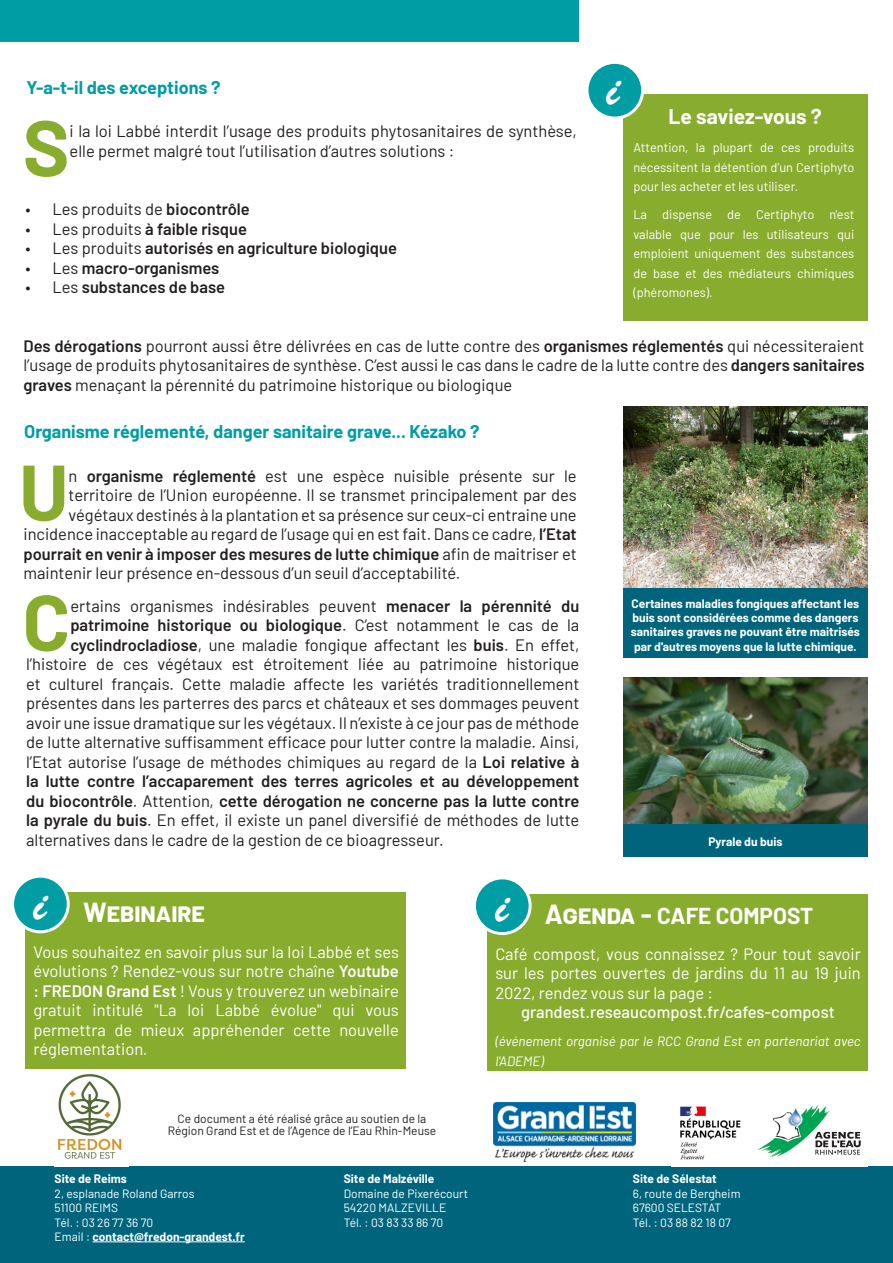
<style>
.page{position:relative;width:893px;height:1263px;background:#fff}
.page>*{position:absolute;margin:0;border:0;box-sizing:border-box;transform-origin:0 0}
.t1{font:700 78.75px "Barlow";color:#88ac2e}
.t2{font:48px "Brush Script Std";color:#fff}
.t3{font:700 27px "Barlow";color:#fff}
.t4{font:700 22.5px "Barlow";color:#fff}
.t5{font:700 21px "Barlow";color:#fff}
.t6{font:700 18px "Barlow";color:#009da5}
.t7{font:16.5px/19.5px "Barlow";color:#231f20}
.t8{font:600 16.5px "Barlow";color:#231f20}
.t9{font:16.5px/19.5px "Barlow";color:#fff;text-align:justify}
.t10{font:500 16.5px "Barlow";color:#fff}
.t11{font:italic 13.5px/19.5px "Barlow";color:#fff}
.t12{font:12.75px/19.5px "Barlow";color:#fff;text-align:justify}
.t13{font:700 12px/14.4px "Barlow";color:#fff}
.t14{font:12px "Barlow";color:#fff}
.t15{font:12px/12px "Barlow";color:#231f20;text-align:center}
.s1{font-weight:600}
.s2{font-weight:400}
.s3{font-size:27px}
</style>
<div class="page">
<div style="left:0;top:0;width:578px;height:42px;background:#009da5"></div>
<div style="left:0;top:1167px;width:893px;height:96px;background:#00657c"></div>
<img style="left:493px;top:1102px;width:144px;height:59px">
<img style="left:58px;top:1074px;width:64px;height:85px">
<hr style="left:93px;top:1241px;width:152px;height:1px;background:#fff">
<img style="left:680px;top:1105px;width:181px;height:55px">
<div style="left:623px;top:94px;width:244px;height:227px;background:#88ac2e"></div>
<div style="left:587px;top:62px;width:56px;height:56px;background:#009da5;border-radius:50%"></div>
<div style="left:585px;top:61px;width:59px;height:59px;border:3px solid #fff;border-radius:50%"></div>
<img style="left:623px;top:406px;width:245px;height:182px">
<div style="left:623px;top:588px;width:245px;height:70px;background:#00657c"></div>
<img style="left:623px;top:677px;width:245px;height:147px">
<div style="left:623px;top:824px;width:245px;height:33px;background:#00657c"></div>
<div style="left:25px;top:892px;width:381px;height:177px;background:#88ac2e"></div>
<div style="left:13px;top:876px;width:55px;height:56px;background:#009da5;border-radius:50%"></div>
<div style="left:11px;top:875px;width:59px;height:58px;border:3px solid #fff;border-radius:50%"></div>
<div style="left:487px;top:894px;width:380px;height:177px;background:#88ac2e"></div>
<div style="left:474px;top:878px;width:56px;height:55px;background:#009da5;border-radius:50%"></div>
<div style="left:473px;top:876px;width:59px;height:59px;border:3px solid #fff;border-radius:50%"></div>
<p class="t6" style="left:26px;top:74px;width:196px">Y-a-t-il des exceptions ?</p>
<p class="t1" style="left:23px;top:90px;width:48px">S</p>
<p class="t7" style="left:70px;top:120px;width:509px">i la loi Labbé interdit l’usage des produits phytosanitaires de synthèse, elle permet malgré tout l’utilisation d’autres solutions :</p>
<p class="t7" style="left:26px;top:198px;width:226px">• Les produits de <span class="s1">biocontrôle</span></p>
<p class="t8" style="left:26px;top:217px;width:223px"><span class="s2">• Les produits</span> à faible risque</p>
<p class="t8" style="left:26px;top:236px;width:373px"><span class="s2">• Les produits</span> autorisés en agriculture biologique</p>
<p class="t8" style="left:26px;top:256px;width:195px"><span class="s2">• Les</span> macro-organismes</p>
<p class="t8" style="left:26px;top:275px;width:201px"><span class="s2">• Les</span> substances de base</p>
<p class="t2" style="left:607px;top:62px;width:15px">i</p>
<p class="t5" style="left:668px;top:101px;width:155px">Le saviez-vous ?</p>
<p class="t12" style="left:633px;top:137px;width:223px">Attention, la plupart de ces produits nécessitent la détention d’un Certiphyto pour les acheter et les utiliser.</p>
<p class="t12" style="left:633px;top:204px;width:223px">La dispense de Certiphyto n'est valable que pour les utilisateurs qui emploient uniquement des substances de base et des médiateurs chimiques (phéromones).</p>
<p class="t7" style="left:23px;top:335px;width:843px;text-align:justify"><span class="s1">Des dérogations</span> pourront aussi être délivrées en cas de lutte contre des <span class="s1">organismes réglementés</span> qui nécessiteraient l’usage de produits phytosanitaires de synthèse. C’est aussi le cas dans le cadre de la lutte contre des <span class="s1">dangers sanitaires graves</span> menaçant la pérennité du patrimoine historique ou biologique</p>
<p class="t6" style="left:24px;top:418px;width:457px">Organisme réglementé, danger sanitaire grave... Kézako ?</p>
<p class="t1" style="left:19px;top:434px;width:51px">U</p>
<p class="t7" style="left:69px;top:465px;width:510px">n <span class="s1">organisme réglementé</span> est une espèce nuisible présente sur le</p>
<p class="t7" style="left:69px;top:484px;width:510px">territoire de l’Union européenne. Il se transmet principalement par des</p>
<p class="t7" style="left:69px;top:504px;width:509px">végétaux destinés à la plantation et sa présence sur ceux-ci entraine une</p>
<p class="t7" style="left:23px;top:523px;width:555px">incidence inacceptable au regard de l’usage qui en est fait. Dans ce cadre, <span class="s1">l’Etat</span></p>
<p class="t8" style="left:23px;top:542px;width:555px">pourrait en venir à imposer des mesures de lutte chimique <span class="s2">afin de maitriser et</span></p>
<p class="t7" style="left:23px;top:562px;width:439px">maintenir leur présence en-dessous d’un seuil d’acceptabilité.</p>
<p class="t1" style="left:22px;top:564px;width:49px">C</p>
<p class="t7" style="left:70px;top:595px;width:510px">ertains organismes indésirables peuvent <span class="s1">menacer la pérennité du</span></p>
<p class="t8" style="left:70px;top:613px;width:510px">patrimoine historique ou biologique<span class="s2">. C’est notamment le cas de la</span></p>
<p class="t7" style="left:70px;top:634px;width:511px"><span class="s1">cyclindrocladiose</span>, une maladie fongique affectant les <span class="s1">buis</span>. En effet,</p>
<p class="t7" style="left:26px;top:653px;width:555px">l’histoire de ces végétaux est étroitement liée au patrimoine historique</p>
<p class="t7" style="left:26px;top:673px;width:555px">et culturel français. Cette maladie affecte les variétés traditionnellement</p>
<p class="t7" style="left:26px;top:692px;width:555px">présentes dans les parterres des parcs et châteaux et ses dommages peuvent</p>
<p class="t7" style="left:26px;top:712px;width:555px">avoir une issue dramatique sur les végétaux. Il n’existe à ce jour pas de méthode</p>
<p class="t7" style="left:26px;top:731px;width:555px">de lutte alternative suffisamment efficace pour lutter contre la maladie. Ainsi,</p>
<p class="t7" style="left:26px;top:751px;width:555px">l’Etat autorise l’usage de méthodes chimiques au regard de la <span class="s1">Loi relative à</span></p>
<p class="t8" style="left:26px;top:769px;width:555px">la lutte contre l’accaparement des terres agricoles et au développement</p>
<p class="t8" style="left:26px;top:789px;width:555px">du biocontrôle<span class="s2">. Attention,</span> cette dérogation ne concerne pas la lutte contre</p>
<p class="t7" style="left:26px;top:809px;width:555px"><span class="s1">la pyrale du buis</span>. En effet, il existe un panel diversifié de méthodes de lutte</p>
<p class="t7" style="left:26px;top:829px;width:419px">alternatives dans le cadre de la gestion de ce bioagresseur.</p>
<p class="t13" style="left:631px;top:595px;width:231px">Certaines maladies fongiques affectant les buis sont considérées comme des dangers sanitaires graves ne pouvant être maitrisés par d'autres moyens que la lutte chimique.</p>
<p class="t13" style="left:708px;top:834px;width:76px">Pyrale du buis</p>
<p class="t2" style="left:34px;top:877px;width:15px">i</p>
<p class="t3" style="left:83px;top:892px;width:123px">Webinaire</p>
<p class="t9" style="left:33px;top:941px;width:367px">Vous souhaitez en savoir plus sur la loi Labbé et ses évolutions ? Rendez-vous sur notre chaîne <span class="s1">Youtube : FREDON Grand Est</span> ! Vous y trouverez un webinaire gratuit intitulé "La loi Labbé évolue" qui vous permettra de mieux appréhender cette nouvelle réglementation.</p>
<p class="t15" style="left:168px;top:1111px;width:270px">Ce document a été réalisé grâce au soutien de la<br>Région Grand Est et de l’Agence de l’Eau Rhin-Meuse</p>
<p class="t13" style="left:344px;top:1171px;width:92px">Site de Malzéville</p>
<p class="t14" style="left:344px;top:1185px;width:126px">Domaine de Pixerécourt</p>
<p class="t14" style="left:344px;top:1199px;width:104px">54220 MALZEVILLE</p>
<p class="t14" style="left:344px;top:1213px;width:101px">Tél. : 03 83 33 86 70</p>
<p class="t13" style="left:55px;top:1171px;width:74px">Site de Reims</p>
<p class="t14" style="left:55px;top:1185px;width:141px">2, esplanade Roland Garros</p>
<p class="t14" style="left:55px;top:1199px;width:65px">51100 REIMS</p>
<p class="t14" style="left:55px;top:1213px;width:100px">Tél. : 03 26 77 36 70</p>
<p class="t13" style="left:55px;top:1228px;width:192px"><span class="s2">Email :</span> contact@fredon-grandest.fr</p>
<p class="t2" style="left:496px;top:879px;width:15px">i</p>
<p class="t4" style="left:545px;top:899px;width:270px"><span class="s3">Agenda -</span> CAFE COMPOST</p>
<p class="t9" style="left:495px;top:942px;width:367px">Café compost, vous connaissez ? Pour tout savoir sur les portes ouvertes de jardins du 11 au 19 juin 2022, rendez vous sur la page :</p>
<p class="t10" style="left:521px;top:1000px;width:315px">grandest.reseaucompost.fr/cafes-compost</p>
<p class="t11" style="left:495px;top:1030px;width:367px">(événement organisé par le RCC Grand Est en partenariat avec l'ADEME)</p>
<p class="t13" style="left:633px;top:1171px;width:85px">Site de Sélestat</p>
<p class="t14" style="left:633px;top:1185px;width:109px">6, route de Bergheim</p>
<p class="t14" style="left:633px;top:1199px;width:90px">67600 SELESTAT</p>
<p class="t14" style="left:633px;top:1213px;width:100px">Tél. : 03 88 82 18 07</p>
</div>
